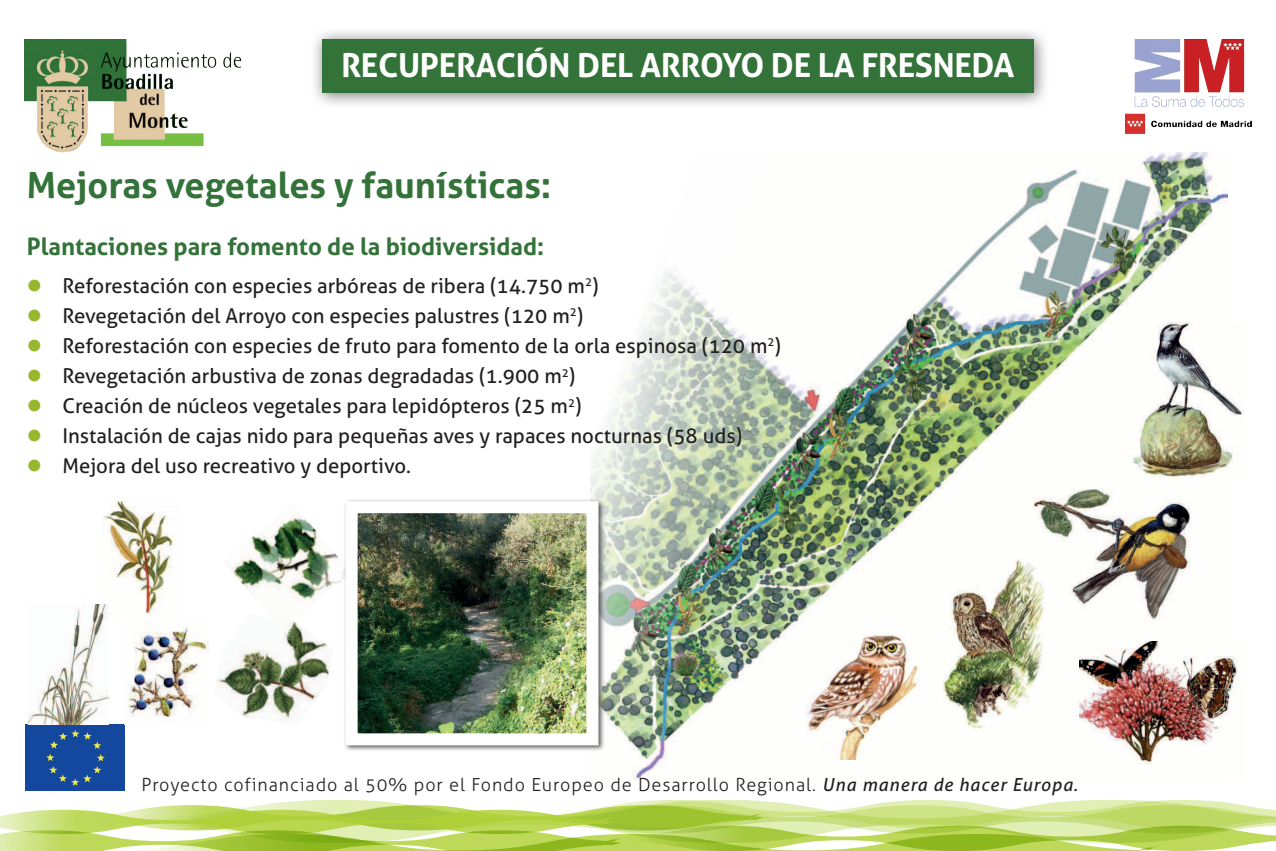
<style>
.page{position:relative;width:1276px;height:851px;background:#fff}
.page>*{position:absolute;margin:0;border:0;box-sizing:border-box;transform-origin:0 0}
.t1{font:700 36px "Aller";color:#337238}
.t2{font:700 33px "Aller";letter-spacing:-.01em;color:#fff}
.t3{font:700 24px "Aller";color:#337238}
.t4{font:20.4px "Aller";color:#231f20}
.t5{font:300 18px "Aller";letter-spacing:.05em;color:#231f20}
.s1{color:#97b72f}
.s2{font-weight:400;font-style:italic}
</style>
<div class="page">
<img style="left:590px;top:153px;width:637px;height:626px">
<img style="left:1079px;top:642px;width:158px;height:134px">
<svg style="left:0;top:800px;width:1276px;height:50px"></svg>
<div style="left:310px;top:27px;width:740px;height:82px;background:#231f20;opacity:.6"></div>
<div style="left:322px;top:39px;width:711px;height:54px;background:#337238"></div>
<img style="left:25px;top:39px;width:217px;height:114px">
<img style="left:1125px;top:39px;width:126px;height:94px">
<img style="left:26px;top:724px;width:99px;height:66px">
<img style="left:1034px;top:490px;width:157px;height:129px">
<img style="left:1132px;top:323px;width:111px;height:154px">
<img style="left:807px;top:632px;width:112px;height:127px">
<img style="left:943px;top:559px;width:101px;height:169px">
<img style="left:103px;top:501px;width:70px;height:113px">
<img style="left:231px;top:514px;width:112px;height:86px">
<img style="left:28px;top:604px;width:80px;height:120px">
<img style="left:216px;top:620px;width:116px;height:101px">
<div style="left:343px;top:498px;width:262px;height:253px;background:#231f20;opacity:.75"></div>
<img style="left:359px;top:514px;width:226px;height:218px">
<div style="left:346px;top:501px;width:252px;height:244px;border:12px solid #fff"></div>
<img style="left:127px;top:626px;width:81px;height:92px">
<h2 class="t2" style="left:341px;top:44px;width:99px">Recupera</h2>
<h2 class="t2" style="left:496px;top:44px;width:101px">ción del</h2>
<h2 class="t2" style="left:640px;top:44px;width:42px">Arroyo</h2>
<h2 class="t2" style="left:771px;top:44px;width:127px">de la Fresneda</h2>
<h1 class="t1" style="left:27px;top:163px;width:526px">Mejoras vegetales y faunísticas:</h1>
<p class="t3" style="left:27px;top:231px;width:519px">Plantaciones para fomento de la biodiversidad:</p>
<p class="t4" style="left:27px;top:273px;width:573px"><span class="s1">●</span> Reforestación con especies arbóreas de ribera (14.750 m<sup>2</sup>)</p>
<p class="t4" style="left:27px;top:303px;width:558px"><span class="s1">●</span> Revegetación del Arroyo con especies palustres (120 m<sup>2</sup>)</p>
<p class="t4" style="left:27px;top:333px;width:756px"><span class="s1">●</span> Reforestación con especies de fruto para fomento de la orla espinosa (120 m<sup>2</sup>)</p>
<p class="t4" style="left:27px;top:363px;width:550px"><span class="s1">●</span> Revegetación arbustiva de zonas degradadas (1.900 m<sup>2</sup>)</p>
<p class="t4" style="left:27px;top:393px;width:556px"><span class="s1">●</span> Creación de núcleos vegetales para lepidópteros (25 m<sup>2</sup>)</p>
<p class="t4" style="left:27px;top:423px;width:717px"><span class="s1">●</span> Instalación de cajas nido para pequeñas aves y rapaces nocturnas (58 uds)</p>
<p class="t4" style="left:27px;top:453px;width:386px"><span class="s1">●</span> Mejora del uso recreativo y deportivo.</p>
<p class="t5" style="left:141px;top:773px;width:938px">Proyecto cofinanciado al 50% por el Fondo Europeo de Desarrollo Regional. <span class="s2">Una manera de hacer Europa.</span></p>
</div>
